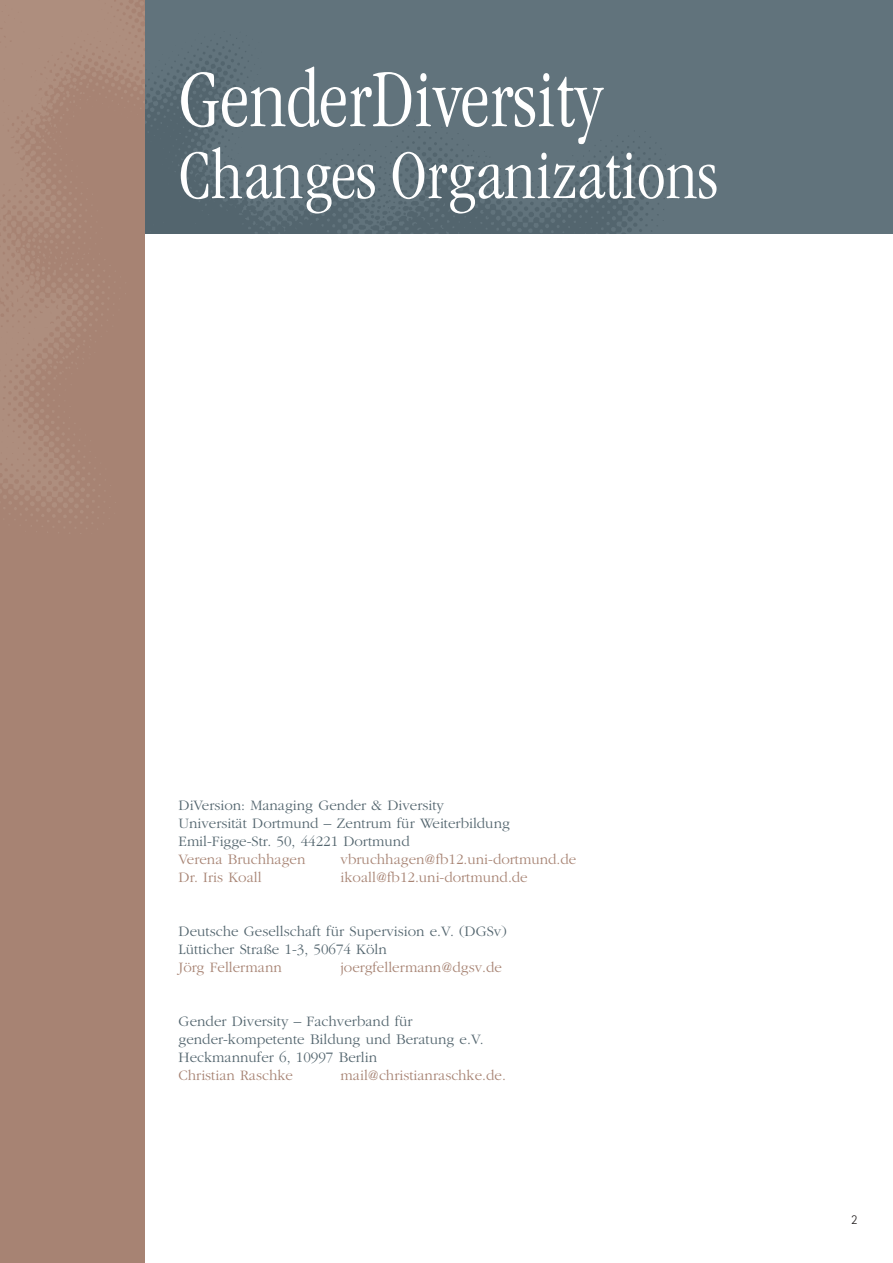
<style>
.page{position:relative;width:893px;height:1263px;background:#fff}
.page>*{position:absolute;margin:0;border:0;box-sizing:border-box;transform-origin:0 0}
.t1{font:300 condensed 84px "Garamond";letter-spacing:.005em;color:#fff}
.t2{font:300 condensed 72px "Garamond";letter-spacing:.005em;color:#fff}
.t3{font:300 15px/18px "Garamond";color:#53656e}
.t4{font:300 15px "Garamond";color:#a78373}
.t5{font:300 13.5px "Rotis Sans Serif";color:#231f20}
</style>
<div class="page">
<div style="left:0;top:0;width:893px;height:234px;background:#61737c"></div>
<div style="left:0;top:0;width:145px;height:1263px;background:#a78373"></div>
<img style="left:0;top:0;width:145px;height:529px">
<h1 class="t1" style="left:179px;top:67px;width:426px">GenderDiversity</h1>
<h2 class="t2" style="left:179px;top:147px;width:541px">Changes Organizations</h2>
<p class="t3" style="left:179px;top:797px;width:333px">DiVersion: Managing Gender &amp; Diversity<br>Universität Dortmund – Zentrum für Weiterbildung<br>Emil-Figge-Str. 50, 44221 Dortmund</p>
<p class="t4" style="left:179px;top:853px;width:128px">Verena Bruchhagen</p>
<p class="t4" style="left:341px;top:853px;width:237px">vbruchhagen@fb12.uni-dortmund.de</p>
<p class="t4" style="left:179px;top:871px;width:85px">Dr. Iris Koall</p>
<p class="t4" style="left:341px;top:871px;width:189px">ikoall@fb12.uni-dortmund.de</p>
<p class="t3" style="left:179px;top:923px;width:330px">Deutsche Gesellschaft für Supervision e.V. (DGSv)<br>Lütticher Straße 1-3, 50674 Köln</p>
<p class="t4" style="left:179px;top:961px;width:105px">Jörg Fellermann</p>
<p class="t4" style="left:341px;top:961px;width:163px">joergfellermann@dgsv.de</p>
<p class="t3" style="left:179px;top:1013px;width:307px">Gender Diversity – Fachverband für gender-kompetente Bildung und Beratung e.V.<br>Heckmannufer 6, 10997 Berlin</p>
<p class="t4" style="left:179px;top:1069px;width:116px">Christian Raschke</p>
<p class="t4" style="left:341px;top:1069px;width:167px">mail@christianraschke.de.</p>
<p class="t5" style="left:851px;top:1215px;width:8px">2</p>
</div>
